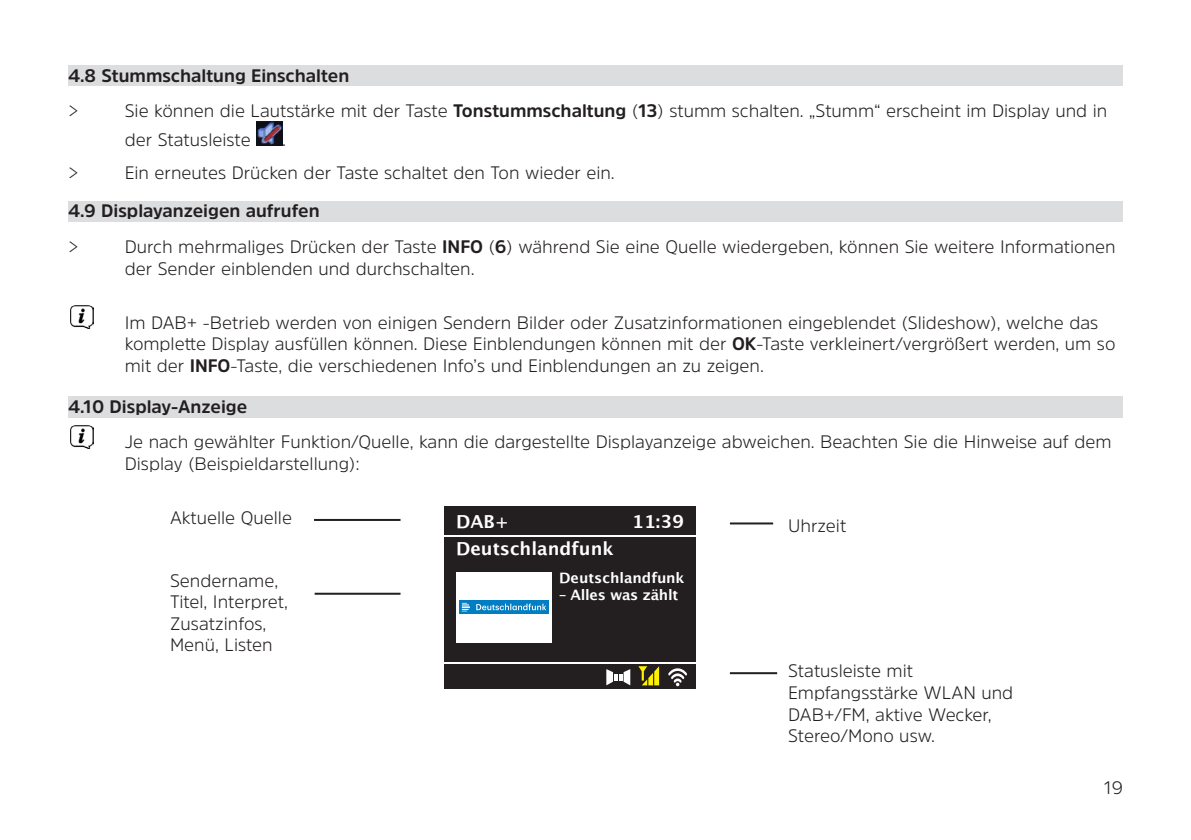
<style>
.page{position:relative;width:1191px;height:840px;background:#fff}
.page>*{position:absolute;margin:0;border:0;box-sizing:border-box;transform-origin:0 0}
.Hinweis{font:300 18px/21.6px "Amsi Pro";color:#231f20}
.Einzug{font:300 18px/28.2px "Amsi Pro";color:#231f20}
.t1{font:700 18px "Amsi Pro";color:#231f20}
.t2{font:700 18px "Lucida Grande";color:#fff}
.t3{font:700 14.4px "Lucida Grande";color:#fff}
.t4{font:700 14.4px "Lucida Grande";letter-spacing:-.02em;color:#fff}
.s1{font-weight:700}
</style>
<div class="page">
<div style="left:68px;top:65px;width:1055px;height:21px;background:#dcdddf"></div>
<div style="left:68px;top:201px;width:1055px;height:21px;background:#dcdddf"></div>
<div style="left:68px;top:395px;width:1055px;height:22px;background:#dcdddf"></div>
<img style="left:256px;top:121px;width:26px;height:25px">
<img style="left:70px;top:305px;width:23px;height:23px">
<img style="left:70px;top:425px;width:23px;height:23px">
<div style="left:444px;top:506px;width:251px;height:182px;background:#231f20"></div>
<hr style="left:444px;top:534px;width:251px;height:2px;background:#fff">
<hr style="left:444px;top:662px;width:251px;height:1px;background:#fff">
<div style="left:456px;top:571px;width:95px;height:71px;background:#fff"></div>
<svg style="left:606px;top:669px;width:24px;height:16px"></svg>
<svg style="left:638px;top:666px;width:21px;height:19px"></svg>
<svg style="left:459px;top:600px;width:89px;height:13px"></svg>
<svg style="left:461px;top:603px;width:7px;height:9px"></svg>
<svg style="left:462px;top:602px;width:8px;height:9px"></svg>
<svg style="left:476px;top:603px;width:70px;height:7px"></svg>
<svg style="left:668px;top:668px;width:19px;height:17px"></svg>
<hr style="left:314px;top:518px;width:86px;height:2px;background:#231f20">
<hr style="left:315px;top:592px;width:85px;height:2px;background:#231f20">
<hr style="left:730px;top:671px;width:47px;height:2px;background:#231f20">
<hr style="left:730px;top:522px;width:43px;height:2px;background:#231f20">
<p class="t1" style="left:68px;top:63px;width:283px">4.8 Stummschaltung Einschalten</p>
<p class="Einzug" style="left:68px;top:96px;width:12px">&gt;</p>
<p class="Einzug" style="left:125px;top:96px;width:984px">Sie können die Lautstärke mit der Taste <span class="s1">Tonstummschaltung</span> (<span class="s1">13</span>) stumm schalten. „Stumm“ erscheint im Display und in der Statusleiste</p>
<p class="Einzug" style="left:282px;top:125px;width:5px">.</p>
<p class="Einzug" style="left:68px;top:158px;width:12px">&gt;</p>
<p class="Einzug" style="left:125px;top:158px;width:491px">Ein erneutes Drücken der Taste schaltet den Ton wieder ein.</p>
<p class="t1" style="left:68px;top:198px;width:253px">4.9 Displayanzeigen aufrufen</p>
<p class="Einzug" style="left:68px;top:232px;width:12px">&gt;</p>
<p class="Einzug" style="left:125px;top:235px;width:992px;line-height:21.6px">Durch mehrmaliges Drücken der Taste <span class="s1">INFO</span> (<span class="s1">6</span>) während Sie eine Quelle wiedergeben, können Sie weitere Informationen der Sender einblenden und durchschalten.</p>
<p class="Hinweis" style="left:125px;top:311px;width:992px">Im DAB+ -Betrieb werden von einigen Sendern Bilder oder Zusatzinformationen eingeblendet (Slideshow), welche das komplette Display ausfüllen können. Diese Einblendungen können mit der <span class="s1">OK</span>-Taste verkleinert/vergrößert werden, um so mit der <span class="s1">INFO</span>-Taste, die verschiedenen Info’s und Einblendungen an zu zeigen.</p>
<p class="t1" style="left:68px;top:394px;width:181px">4.10 Display-Anzeige</p>
<p class="Hinweis" style="left:125px;top:430px;width:988px">Je nach gewählter Funktion/Quelle, kann die dargestellte Displayanzeige abweichen. Beachten Sie die Hinweise auf dem<br>Display (Beispieldarstellung):</p>
<p class="Hinweis" style="left:170px;top:505px;width:124px">Aktuelle Quelle</p>
<p class="Hinweis" style="left:170px;top:568px;width:110px">Sendername,</p>
<p class="Hinweis" style="left:170px;top:590px;width:119px">Titel, Interpret,</p>
<p class="Hinweis" style="left:170px;top:611px;width:104px">Zusatzinfos,<br>Menü, Listen</p>
<p class="t2" style="left:456px;top:506px;width:54px">DAB+</p>
<p class="t2" style="left:632px;top:506px;width:53px">11:39</p>
<p class="t2" style="left:456px;top:533px;width:159px">Deutschlandfunk</p>
<p class="t3" style="left:559px;top:565px;width:127px">Deutschlandfunk</p>
<p class="t4" style="left:559px;top:583px;width:120px">– Alles was zählt</p>
<p class="Hinweis" style="left:788px;top:514px;width:60px">Uhrzeit</p>
<p class="Hinweis" style="left:788px;top:659px;width:227px">Statusleiste mit<br>Empfangsstärke WLAN und<br>DAB+/FM, aktive Wecker,<br>Stereo/Mono usw.</p>
<p class="Hinweis" style="left:1103px;top:776px;width:21px">19</p>
</div>
